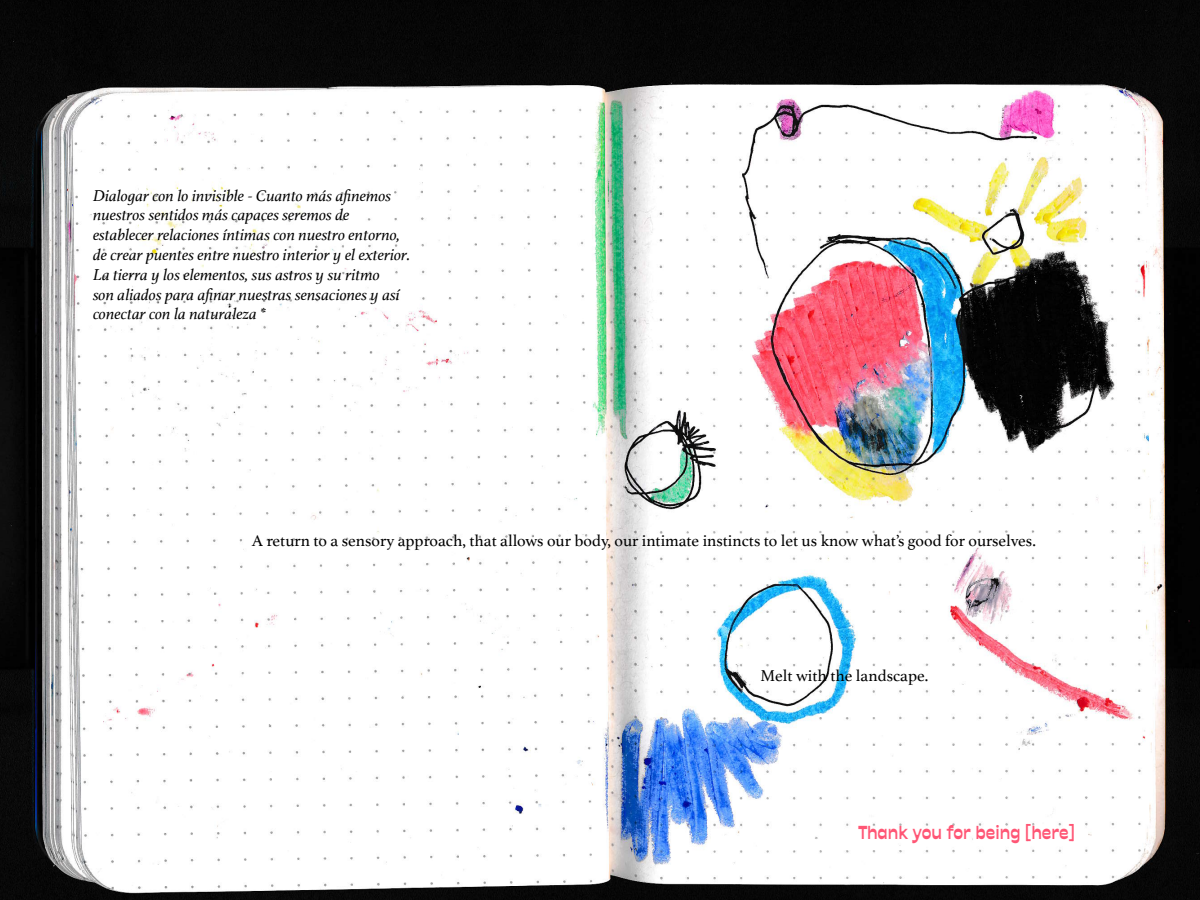
<style>
.page{position:relative;width:1200px;height:900px;background:#fff}
.page>*{position:absolute;margin:0;border:0;box-sizing:border-box;transform-origin:0 0}
.t1{font:18px "Antipol VF Roman";color:#ff5675}
.t2{font:italic 16.5px/19.8px "Athelas";color:#000}
.t3{font:16.5px "Athelas";color:#000}
</style>
<div class="page">
<img style="left:0;top:0;width:1200px;height:900px">
<p class="t2" style="left:93px;top:185px;width:319px">Dialogar con lo invisible - Cuanto más afinemos nuestros sentidos más capaces seremos de establecer relaciones íntimas con nuestro entorno, de crear puentes entre nuestro interior y el exterior.<br>La tierra y los elementos, sus astros y su ritmo<br>son aliados para afinar nuestras sensaciones y así conectar con la naturaleza *</p>
<p class="t3" style="left:252px;top:527px;width:785px">A return to a sensory approach, that allows our body, our intimate instincts to let us know what’s good for ourselves.</p>
<p class="t3" style="left:760px;top:662px;width:169px">Melt with the landscape.</p>
<p class="t1" style="left:858px;top:821px;width:219px">Thank you for being [here]</p>
</div>
